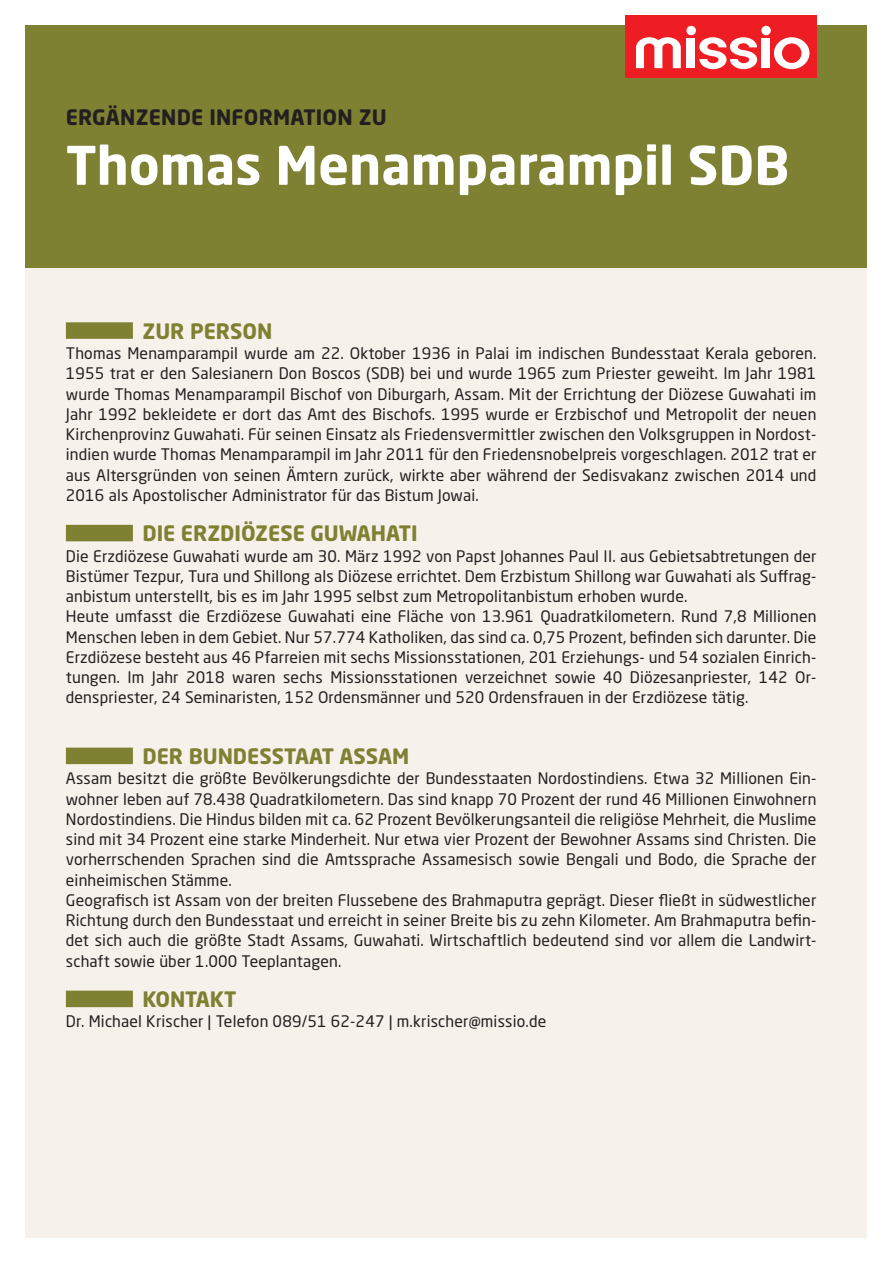
<style>
.page{position:relative;width:893px;height:1263px;background:#fff}
.page>*{position:absolute;margin:0;border:0;box-sizing:border-box;transform-origin:0 0}
.h_ueber_z2{font:700 52.5px "Neo Sans Std";color:#fff}
.Länderinfo_Head{font:700 21px "Neo Sans Std";color:#7e8132}
.h_üeber_z1{font:700 21px "Neo Sans Std";letter-spacing:.01em;color:#231f20}
.Länderinfo_Fließtext{font:15.75px/20.2px "Neo Sans Std";letter-spacing:.01em;color:#231f20;text-align:justify}
</style>
<div class="page">
<div style="left:26px;top:268px;width:841px;height:969px;background:#f6f1ea"></div>
<div style="left:26px;top:26px;width:841px;height:242px;background:#7e8132"></div>
<div style="left:626px;top:16px;width:191px;height:62px;background:#ee1d23"></div>
<svg style="left:636px;top:37px;width:45px;height:31px"></svg>
<svg style="left:699px;top:37px;width:58px;height:32px"></svg>
<div style="left:687px;top:38px;width:8px;height:30px;background:#fff"></div>
<div style="left:686px;top:26px;width:10px;height:9px;background:#fff;border-radius:50%"></div>
<div style="left:762px;top:38px;width:8px;height:30px;background:#fff"></div>
<div style="left:761px;top:26px;width:10px;height:9px;background:#fff;border-radius:50%"></div>
<svg style="left:774px;top:37px;width:35px;height:32px"></svg>
<div style="left:66px;top:991px;width:67px;height:16px;background:#7e8132"></div>
<div style="left:66px;top:748px;width:67px;height:16px;background:#7e8132"></div>
<div style="left:66px;top:525px;width:67px;height:16px;background:#7e8132"></div>
<div style="left:66px;top:322px;width:67px;height:17px;background:#7e8132"></div>
<p class="h_üeber_z1" style="left:66px;top:104px;width:322px">ERGÄNZENDE INFORMATION ZU</p>
<p class="h_ueber_z2" style="left:66px;top:132px;width:725px">Thomas Menamparampil SDB</p>
<p class="Länderinfo_Head" style="left:142px;top:318px;width:131px">ZUR PERSON</p>
<p class="Länderinfo_Fließtext" style="left:66px;top:343px;width:752px">Thomas Menamparampil wurde am 22. Oktober 1936 in Palai im indischen Bundesstaat Kerala geboren.<br>1955 trat er den Salesianern Don Boscos (SDB) bei und wurde 1965 zum Priester geweiht. Im Jahr 1981 wurde Thomas Menamparampil Bischof von Diburgarh, Assam. Mit der Errichtung der Diözese Guwahati im Jahr 1992 bekleidete er dort das Amt des Bischofs. 1995 wurde er Erzbischof und Metropolit der neuen Kirchenprovinz Guwahati. Für seinen Einsatz als Friedensvermittler zwischen den Volksgruppen in Nordost&shy;indien wurde Thomas Menamparampil im Jahr 2011 für den Friedensnobelpreis vorgeschlagen. 2012 trat er aus Altersgründen von seinen Ämtern zurück, wirkte aber während der Sedisvakanz zwischen 2014 und 2016 als Apostolischer Administrator für das Bistum Jowai.</p>
<p class="Länderinfo_Head" style="left:142px;top:520px;width:277px">DIE ERZDIÖZESE GUWAHATI</p>
<p class="Länderinfo_Fließtext" style="left:66px;top:545px;width:752px">Die Erzdiözese Guwahati wurde am 30. März 1992 von Papst Johannes Paul II. aus Gebietsabtretungen der Bistümer Tezpur, Tura und Shillong als Diözese errichtet. Dem Erzbistum Shillong war Guwahati als Suffrag&shy;anbistum unterstellt, bis es im Jahr 1995 selbst zum Metropolitanbistum erhoben wurde.</p>
<p class="Länderinfo_Fließtext" style="left:66px;top:606px;width:752px">Heute umfasst die Erzdiözese Guwahati eine Fläche von 13.961 Quadratkilometern. Rund 7,8 Millionen Menschen leben in dem Gebiet. Nur 57.774 Katholiken, das sind ca. 0,75 Prozent, befinden sich darunter. Die Erzdiözese besteht aus 46 Pfarreien mit sechs Missionsstationen, 201 Erziehungs- und 54 sozialen Einrich&shy;tungen. Im Jahr 2018 waren sechs Missionsstationen verzeichnet sowie 40 Diözesanpriester, 142 Or&shy;denspriester, 24 Seminaristen, 152 Ordensmänner und 520 Ordensfrauen in der Erzdiözese tätig.</p>
<p class="Länderinfo_Head" style="left:142px;top:743px;width:268px">DER BUNDESSTAAT ASSAM</p>
<p class="Länderinfo_Fließtext" style="left:66px;top:768px;width:752px">Assam besitzt die größte Bevölkerungsdichte der Bundesstaaten Nordostindiens. Etwa 32 Millionen Ein&shy;wohner leben auf 78.438 Quadratkilometern. Das sind knapp 70 Prozent der rund 46 Millionen Einwohnern Nordostindiens. Die Hindus bilden mit ca. 62 Prozent Bevölkerungsanteil die religiöse Mehrheit, die Muslime sind mit 34 Prozent eine starke Minderheit. Nur etwa vier Prozent der Bewohner Assams sind Christen. Die vorherrschenden Sprachen sind die Amtssprache Assamesisch sowie Bengali und Bodo, die Sprache der einheimischen Stämme.</p>
<p class="Länderinfo_Fließtext" style="left:66px;top:890px;width:752px">Geografisch ist Assam von der breiten Flussebene des Brahmaputra geprägt. Dieser fließt in südwestlicher Richtung durch den Bundesstaat und erreicht in seiner Breite bis zu zehn Kilometer. Am Brahmaputra befin&shy;det sich auch die größte Stadt Assams, Guwahati. Wirtschaftlich bedeutend sind vor allem die Landwirt&shy;schaft sowie über 1.000 Teeplantagen.</p>
<p class="Länderinfo_Head" style="left:142px;top:986px;width:95px">KONTAKT</p>
<p class="Länderinfo_Fließtext" style="left:66px;top:1011px;width:482px">Dr. Michael Krischer | Telefon 089/51 62-247 | m.krischer@missio.de</p>
</div>
